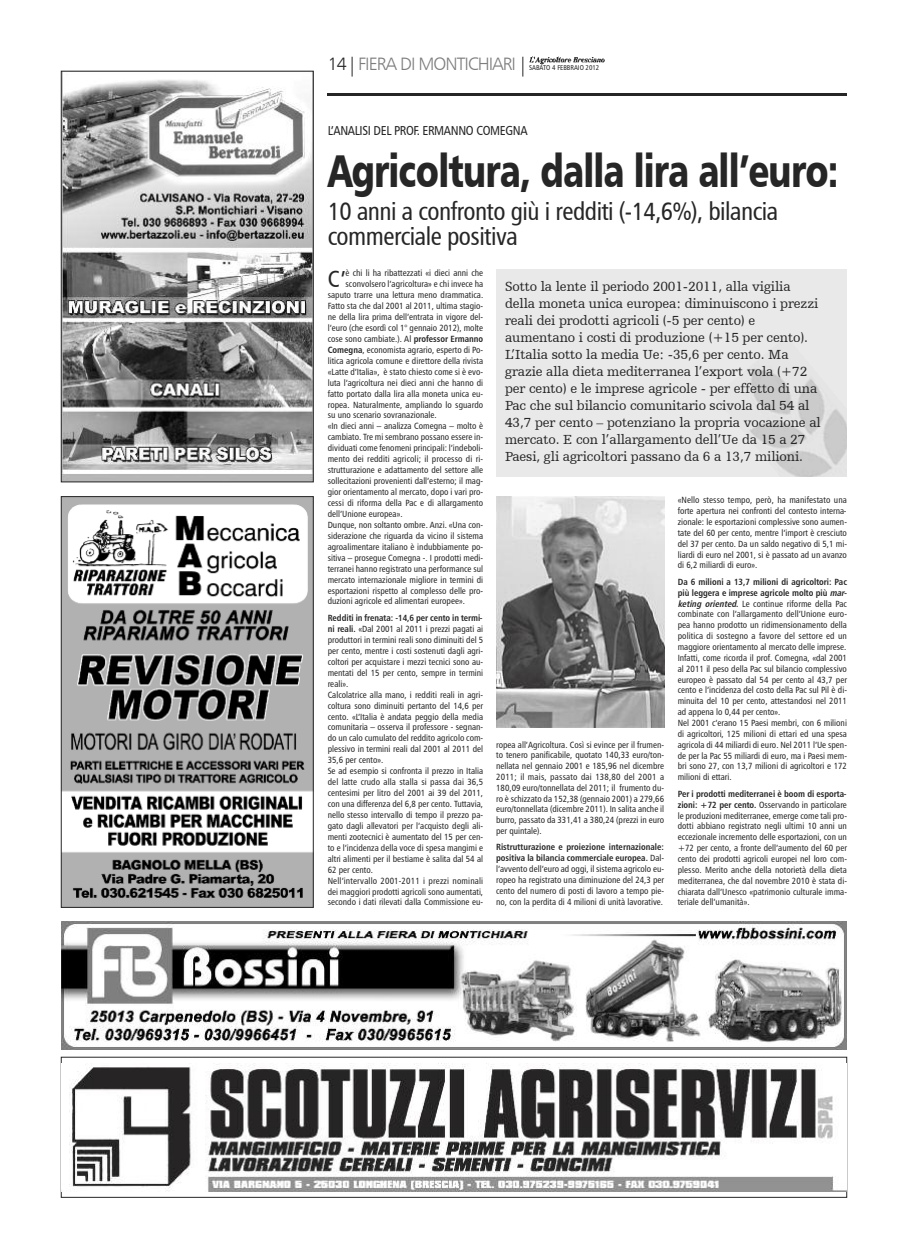
<style>
.page{position:relative;width:908px;height:1248px;background:#fff}
.page>*{position:absolute;margin:0;border:0;box-sizing:border-box;transform-origin:0 0}
.t1{font:46px "Humanist 777 BT Black B";letter-spacing:-.025em;color:#272627;scale:.76 1}
.t2{font:25px/25px "Humanist 777 BT Roman Condensed B";letter-spacing:-.02em;color:#272627}
.t3{font:23.2px "Humanist 777 BT Roman Condensed B";color:#272627}
.t4{font:18px "Humanist 777 BT Light B";letter-spacing:-.055em;color:#7d7d7d}
.t5{font:13.8px/17px "Humanist Slabserif 712 BT";letter-spacing:-.01em;color:#272627}
.t6{font:13px "Humanist 777 BT Roman Condensed B";letter-spacing:-.025em;color:#272627}
.t7{font:9px/10.9px "Humanist 777 BT Roman Condensed B";color:#272627;text-align:justify}
.t8{font:9px/10.8px "Humanist 777 BT Bold Condensed B";color:#272627}
.t9{font:7px "Humanist 777 BT Roman Condensed B";color:#272627}
.s1{color:#272627}
.s2{font-family:"Humanist 777 BT Bold Condensed B"}
.s3{font-style:italic}
.s4{font-family:"Humanist 777 BT Bold Condensed B";font-style:italic}
.s5{font-family:"Humanist 777 BT Roman Condensed B"}
</style>
<div class="page">
<hr style="left:327px;top:93px;width:519px;height:3px;background:#272627">
<svg style="left:352px;top:57px;width:1px;height:20px"></svg>
<img style="left:529px;top:56px;width:76px;height:9px">
<svg style="left:522px;top:57px;width:1px;height:20px"></svg>
<svg style="left:167px;top:1190px;width:677px;height:2px"></svg>
<img style="left:69px;top:1063px;width:765px;height:127px">
<img style="left:62px;top:921px;width:784px;height:128px">
<div style="left:496px;top:269px;width:350px;height:207px;background:#e9e9e9"></div>
<img style="left:749px;top:368px;width:97px;height:108px">
<img style="left:496px;top:496px;width:167px;height:231px">
<img style="left:63px;top:498px;width:248px;height:407px">
<div style="left:61px;top:496px;width:252px;height:411px;border:1px solid #272627"></div>
<img style="left:63px;top:80px;width:248px;height:400px">
<div style="left:61px;top:71px;width:252px;height:411px;border:1px solid #272627"></div>
<h3 class="t4" style="left:327px;top:53px;width:190px"><span class="s1">14</span> FIERA DI MONTICHIARI</h3>
<p class="t9" style="left:529px;top:63px;width:72px">SABATO 4 FEBBRAIO 2012</p>
<h3 class="t6" style="left:327px;top:122px;width:201px">L’ANALISI DEL PROF. ERMANNO COMEGNA</h3>
<h1 class="t1" style="left:327px;top:141px;width:673px">Agricoltura, dalla lira all’euro:</h1>
<h2 class="t2" style="left:327px;top:198px;width:452px">10 anni a confronto giù i redditi (-14,6%), bilancia commerciale positiva</h2>
<p class="t5" style="left:505px;top:278px;width:317px">Sotto la lente il periodo 2001-2011, alla vigilia della moneta unica europea: diminuiscono i prezzi reali dei prodotti agricoli (-5 per cento) e aumentano i costi di produzione (+15 per cento).<br>L’Italia sotto la media Ue: -35,6 per cento. Ma grazie alla dieta mediterranea l’export vola (+72 per cento) e le imprese agricole - per effetto di una Pac che sul bilancio comunitario scivola dal 54 al 43,7 per cento – potenziano la propria vocazione al mercato. E con l’allargamento dell’Ue da 15 a 27<br>Paesi, gli agricoltori passano da 6 a 13,7 milioni.</p>
<h3 class="t3" style="left:327px;top:264px;width:19px">C’</h3>
<p class="t7" style="left:345px;top:267px;width:139px">è chi li ha ribattezzati «i dieci anni che</p>
<p class="t7" style="left:345px;top:278px;width:139px">sconvolsero l’agricoltura» e chi invece ha</p>
<p class="t7" style="left:327px;top:289px;width:157px">saputo trarre una lettura meno drammatica.</p>
<p class="t7" style="left:327px;top:300px;width:157px">Fatto sta che dal 2001 al 2011, ultima stagio-</p>
<p class="t7" style="left:327px;top:311px;width:157px">ne della lira prima dell’entrata in vigore del-</p>
<p class="t7" style="left:327px;top:322px;width:157px">l’euro (che esordì col 1° gennaio 2012), molte</p>
<p class="t7" style="left:327px;top:333px;width:157px">cose sono cambiate.). Al <span class="s2">professor Ermanno</span></p>
<p class="t7" style="left:327px;top:344px;width:157px"><span class="s2">comegna</span>, economista agrario, esperto di Po-</p>
<p class="t7" style="left:327px;top:355px;width:157px">litica agricola comune e direttore della rivista</p>
<p class="t7" style="left:327px;top:366px;width:157px">«Latte d’Italia», è stato chiesto come si è evo-</p>
<p class="t7" style="left:327px;top:377px;width:157px">luta l’agricoltura nei dieci anni che hanno di</p>
<p class="t7" style="left:327px;top:388px;width:157px">fatto portato dalla lira alla moneta unica eu-</p>
<p class="t7" style="left:327px;top:399px;width:157px">ropea. Naturalmente, ampliando lo sguardo</p>
<p class="t7" style="left:327px;top:410px;width:111px">su uno scenario sovranazionale.</p>
<p class="t7" style="left:327px;top:420px;width:157px">«In dieci anni – analizza Comegna – molto è</p>
<p class="t7" style="left:327px;top:431px;width:157px">cambiato. Tre mi sembrano possano essere in-</p>
<p class="t7" style="left:327px;top:442px;width:157px">dividuati come fenomeni principali: l’indeboli-</p>
<p class="t7" style="left:327px;top:453px;width:157px">mento dei redditi agricoli; il processo di ri-</p>
<p class="t7" style="left:327px;top:464px;width:157px">strutturazione e adattamento del settore alle</p>
<p class="t7" style="left:327px;top:475px;width:157px">sollecitazioni provenienti dall’esterno; il mag-</p>
<p class="t7" style="left:327px;top:486px;width:157px">gior orientamento al mercato, dopo i vari pro-</p>
<p class="t7" style="left:327px;top:497px;width:157px">cessi di riforma della Pac e di allargamento</p>
<p class="t7" style="left:327px;top:508px;width:76px">dell’Unione europea».</p>
<p class="t7" style="left:327px;top:519px;width:157px">Dunque, non soltanto ombre. Anzi. «Una con-</p>
<p class="t7" style="left:327px;top:530px;width:157px">siderazione che riguarda da vicino il sistema</p>
<p class="t7" style="left:327px;top:541px;width:157px">agroalimentare italiano è indubbiamente po-</p>
<p class="t7" style="left:327px;top:552px;width:157px">sitiva – prosegue Comegna -. I prodotti medi-</p>
<p class="t7" style="left:327px;top:563px;width:157px">terranei hanno registrato una performance sul</p>
<p class="t7" style="left:327px;top:573px;width:157px">mercato internazionale migliore in termini di</p>
<p class="t7" style="left:327px;top:584px;width:157px">esportazioni rispetto al complesso delle pro-</p>
<p class="t7" style="left:327px;top:595px;width:139px">duzioni agricole ed alimentari europee».</p>
<p class="t8" style="left:327px;top:612px;width:156px">Redditi in frenata: -14,6 per cento in termi-</p>
<p class="t7" style="left:327px;top:623px;width:157px;text-align:left"><span class="s2">ni reali.</span> «Dal 2001 al 2011 i prezzi pagati ai produttori in termini reali sono diminuiti del 5 per cento, mentre i costi sostenuti dagli agri&shy;coltori per acquistare i mezzi tecnici sono au&shy;mentati del 15 per cento, sempre in termini reali».<br>Calcolatrice alla mano, i redditi reali in agri&shy;coltura sono diminuiti pertanto del 14,6 per cento. «L’Italia è andata peggio della media comunitaria – osserva il professore - segnan&shy;do un calo cumulato del reddito agricolo com&shy;plessivo in termini reali dal 2001 al 2011 del 35,6 per cento».<br>Se ad esempio si confronta il prezzo in Italia del latte crudo alla stalla si passa dai 36,5 centesimi per litro del 2001 ai 39 del 2011, con una differenza del 6,8 per cento. Tuttavia, nello stesso intervallo di tempo il prezzo pa&shy;gato dagli allevatori per l’acquisto degli ali&shy;menti zootecnici è aumentato del 15 per cen&shy;to e l’incidenza della voce di spesa mangimi e altri alimenti per il bestiame è salita dal 54 al 62 per cento.<br>Nell’intervallo 2001-2011 i prezzi nominali dei maggiori prodotti agricoli sono aumentati, secondo i dati rilevati dalla Commissione eu-</p>
<p class="t7" style="left:677px;top:494px;width:171px">«Nello stesso tempo, però, ha manifestato una forte apertura nei confronti del contesto interna&shy;zionale: le esportazioni complessive sono aumen&shy;tate del 60 per cento, mentre l’import è cresciuto del 37 per cento. Da un saldo negativo di 5,1 mi&shy;liardi di euro nel 2001, si è passato ad un avanzo di 6,2 miliardi di euro».</p>
<p class="t8" style="left:677px;top:576px;width:172px">Da 6 milioni a 13,7 milioni di agricoltori: pac più leggera e imprese agricole molto più <span class="s3">mar-</span></p>
<p class="t7" style="left:677px;top:597px;width:171px;text-align:left"><span class="s4">keting oriented</span><span class="s2">.</span> Le continue riforme della Pac combinate con l’allargamento dell’Unione euro&shy;pea hanno prodotto un ridimensionamento della politica di sostegno a favore del settore ed un maggiore orientamento al mercato delle imprese.<br>Infatti, come ricorda il prof. Comegna, «dal 2001 al 2011 il peso della Pac sul bilancio complessivo europeo è passato dal 54 per cento al 43,7 per cento e l’incidenza del costo della Pac sul Pil è di&shy;minuita del 10 per cento, attestandosi nel 2011 ad appena lo 0,44 per cento».<br>Nel 2001 c’erano 15 Paesi membri, con 6 milioni di agricoltori, 125 milioni di ettari ed una spesa agricola di 44 miliardi di euro. Nel 2011 l’Ue spen&shy;de per la Pac 55 miliardi di euro, ma i Paesi mem&shy;bri sono 27, con 13,7 milioni di agricoltori e 172 milioni di ettari.</p>
<p class="t8" style="left:677px;top:788px;width:170px">per i prodotti mediterranei è boom di esporta-</p>
<p class="t7" style="left:677px;top:799px;width:171px"><span class="s2">zioni: +72 per cento.</span> Osservando in particolare le produzioni mediterranee, emerge come tali pro&shy;dotti abbiano registrato negli ultimi 10 anni un eccezionale incremento delle esportazioni, con un +72 per cento, a fronte dell’aumento del 60 per cento dei prodotti agricoli europei nel loro com&shy;plesso. Merito anche della notorietà della dieta mediterranea, che dal novembre 2010 è stata di&shy;chiarata dall’Unesco «patrimonio culturale imma&shy;teriale dell’umanità».</p>
<p class="t7" style="left:496px;top:738px;width:169px">ropea all’Agricoltura. Così si evince per il frumen&shy;to tenero panificabile, quotato 140,33 euro/ton&shy;nellata nel gennaio 2001 e 185,96 nel dicembre 2011; il mais, passato dai 138,80 del 2001 a 180,09 euro/tonnellata del 2011; il frumento du&shy;ro è schizzato da 152,38 (gennaio 2001) a 279,66 euro/tonnellata (dicembre 2011). In salita anche il burro, passato da 331,41 a 380,24 (prezzi in euro per quintale).</p>
<p class="t8" style="left:496px;top:841px;width:169px">Ristrutturazione e proiezione internazionale: positiva la bilancia commerciale europea. <span class="s5">Dal-</span></p>
<p class="t7" style="left:496px;top:863px;width:169px">l’avvento dell’euro ad oggi, il sistema agricolo eu&shy;ropeo ha registrato una diminuzione del 24,3 per cento del numero di posti di lavoro a tempo pie&shy;no, con la perdita di 4 milioni di unità lavorative.</p>
</div>
